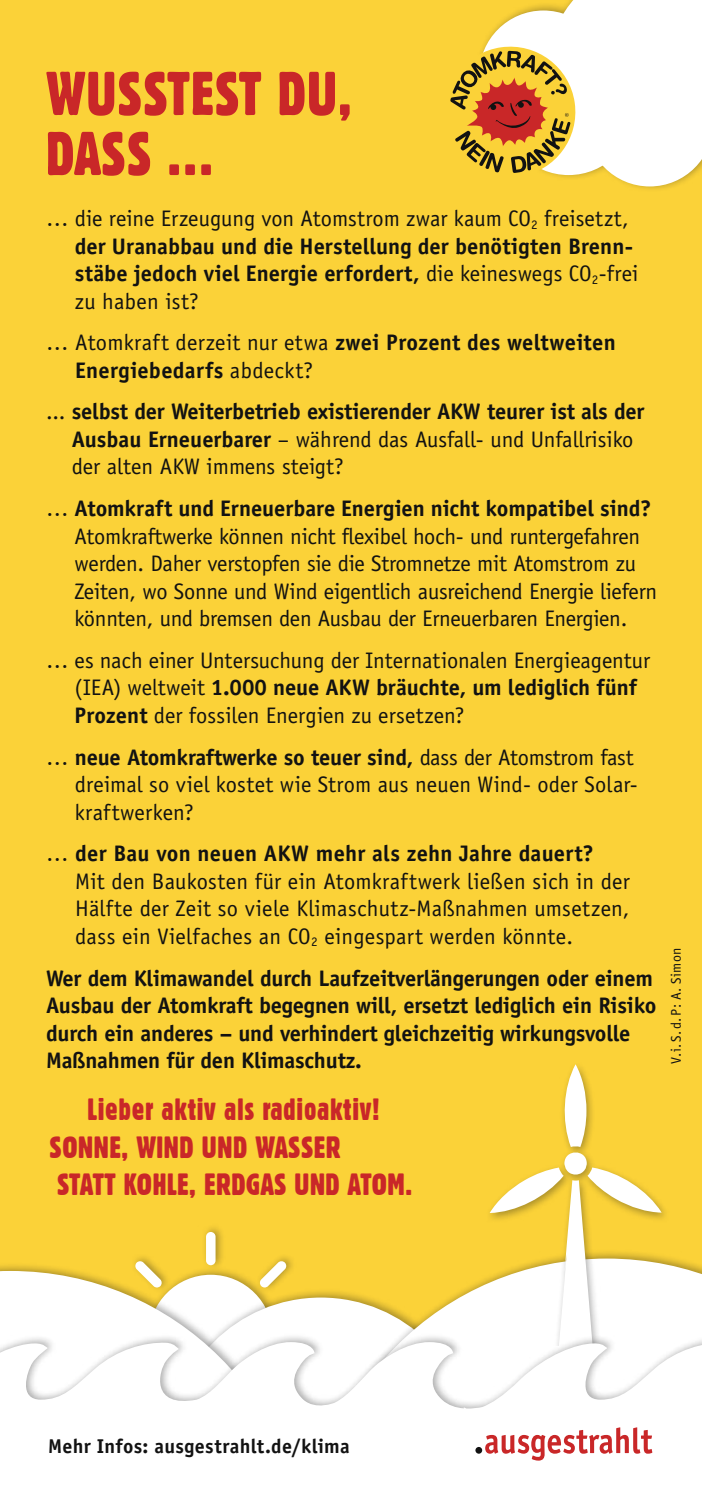
<style>
.page{position:relative;width:702px;height:1489px;background:#fff}
.page>*{position:absolute;margin:0;border:0;box-sizing:border-box;transform-origin:0 0}
.t1{font:60px/60px "Bloc Ext Cond A";letter-spacing:.02em;color:#c92728}
.t2{font:30px/37.5px "Bloc Ext Cond A";letter-spacing:.02em;color:#c92728}
.t3{font:22.5px/27.5px "Officina Sans Std";letter-spacing:-.005em;color:#121212}
.t4{font:700 22.5px/27.5px "Officina Sans Std";letter-spacing:-.01em;color:#121212}
.t5{font:700 22.5px/27.5px "Officina Sans Std";letter-spacing:.01em;color:#121212}
.t6{font:700 20px "Officina Sans Std";letter-spacing:.015em;color:#121212}
.t7{font:14px "Officina Sans Std";letter-spacing:.02em;color:#121212}
.s1{font-weight:700}
.s2{font-weight:400}
</style>
<div class="page">
<div style="left:0;top:0;width:702px;height:1488px;background:#fbd238"></div>
<div style="left:474px;top:0;width:228px;height:192px;background:#121212;opacity:.35"></div>
<svg style="left:450px;top:0;width:252px;height:186px"></svg>
<div style="left:206px;top:1231px;width:9px;height:34px;background:#fff;border-radius:5px"></div>
<svg style="left:136px;top:1260px;width:15px;height:1px"></svg>
<div style="left:0;top:1261px;width:318px;height:227px;background:#121212;opacity:.35"></div>
<svg style="left:0;top:1270px;width:305px;height:62px;background:#f8f0ce"></svg>
<div style="left:305px;top:1248px;width:397px;height:240px;background:#121212;opacity:.35"></div>
<svg style="left:310px;top:1258px;width:392px;height:74px"></svg>
<div style="left:484px;top:1060px;width:186px;height:306px;background:#121212;opacity:.35"></div>
<svg style="left:489px;top:1064px;width:172px;height:268px"></svg>
<div style="left:0;top:1332px;width:702px;height:156px;background:#121212;opacity:.35"></div>
<div style="left:0;top:1341px;width:702px;height:147px;background:#fff"></div>
<svg style="left:485px;top:1427px;width:167px;height:33px;background:#edbaba"></svg>
<svg style="left:475px;top:1446px;width:7px;height:7px"></svg>
<h1 class="t1" style="left:46px;top:64px;width:307px">WUSSTEST DU,<br>DASS …</h1>
<p class="t3" style="left:75px;top:205px;width:565px;text-indent:-29px">… die reine Erzeugung von Atomstrom zwar kaum CO<sub>2</sub> freisetzt, <span class="s1">der Uranabbau und die Herstellung der benötigten Brenn&shy;stäbe jedoch viel Energie erfordert,</span> die keineswegs CO<sub>2</sub>-frei zu haben ist?</p>
<p class="t5" style="left:75px;top:328px;width:542px;text-indent:-29px"><span class="s2">… Atomkraft derzeit nur etwa</span> zwei Prozent des weltweiten<br>Energiebedarfs <span class="s2">abdeckt?</span></p>
<p class="t4" style="left:72px;top:398px;width:574px;text-indent:-26px"><span class="s2">...</span> selbst der Weiterbetrieb existierender AKW teurer ist als der<br>Ausbau Erneuerbarer <span class="s2">– während das Ausfall- und Unfallrisiko der alten AKW immens steigt?</span></p>
<p class="t3" style="left:75px;top:495px;width:584px;text-indent:-28px">… <span class="s1">Atomkraft und Erneuerbare Energien nicht kompatibel sind?<br></span>Atomkraftwerke können nicht flexibel hoch- und runtergefahren werden. Daher verstopfen sie die Stromnetze mit Atomstrom zu Zeiten, wo Sonne und Wind eigentlich ausreichend Energie liefern könnten, und bremsen den Ausbau der Erneuerbaren Energien.</p>
<p class="t3" style="left:75px;top:646px;width:577px;text-indent:-28px">… es nach einer Untersuchung der Internationalen Energieagentur (IEA) weltweit <span class="s1">1.000 neue AKW bräuchte, um lediglich fünf<br>Prozent</span> der fossilen Energien zu ersetzen?</p>
<p class="t3" style="left:75px;top:743px;width:564px;text-indent:-29px">… <span class="s1">neue Atomkraftwerke so teuer sind,</span> dass der Atomstrom fast dreimal so viel kostet wie Strom aus neuen Wind- oder Solar&shy;kraftwerken?</p>
<p class="t3" style="left:75px;top:840px;width:556px;text-indent:-29px">… <span class="s1">der Bau von neuen AKW mehr als zehn Jahre dauert?<br></span>Mit den Baukosten für ein Atomkraftwerk ließen sich in der Hälfte der Zeit so viele Klimaschutz-Maßnahmen umsetzen, dass ein Vielfaches an CO<sub>2</sub> eingespart werden könnte.</p>
<p class="t4" style="left:46px;top:963px;width:612px">Wer dem Klimawandel durch Laufzeitverlängerungen oder einem Ausbau der Atomkraft begegnen will, ersetzt lediglich ein Risiko durch ein anderes – und verhindert gleichzeitig wirkungsvolle Maßnahmen für den Klimaschutz.</p>
<h2 class="t2" style="left:50px;top:1090px;width:364px;text-indent:38px">Lieber aktiv als radioaktiv!<br>SONNE, WIND UND WASSER<br>STATT KOHLE, ERDGAS UND ATOM.</h2>
<p class="t7" style="left:667px;top:1064px;width:118px;rotate:-90deg">V.i.S.d.P: A. Simon</p>
<p class="t6" style="left:48px;top:1433px;width:303px">Mehr Infos: ausgestrahlt.de/klima</p>
</div>
